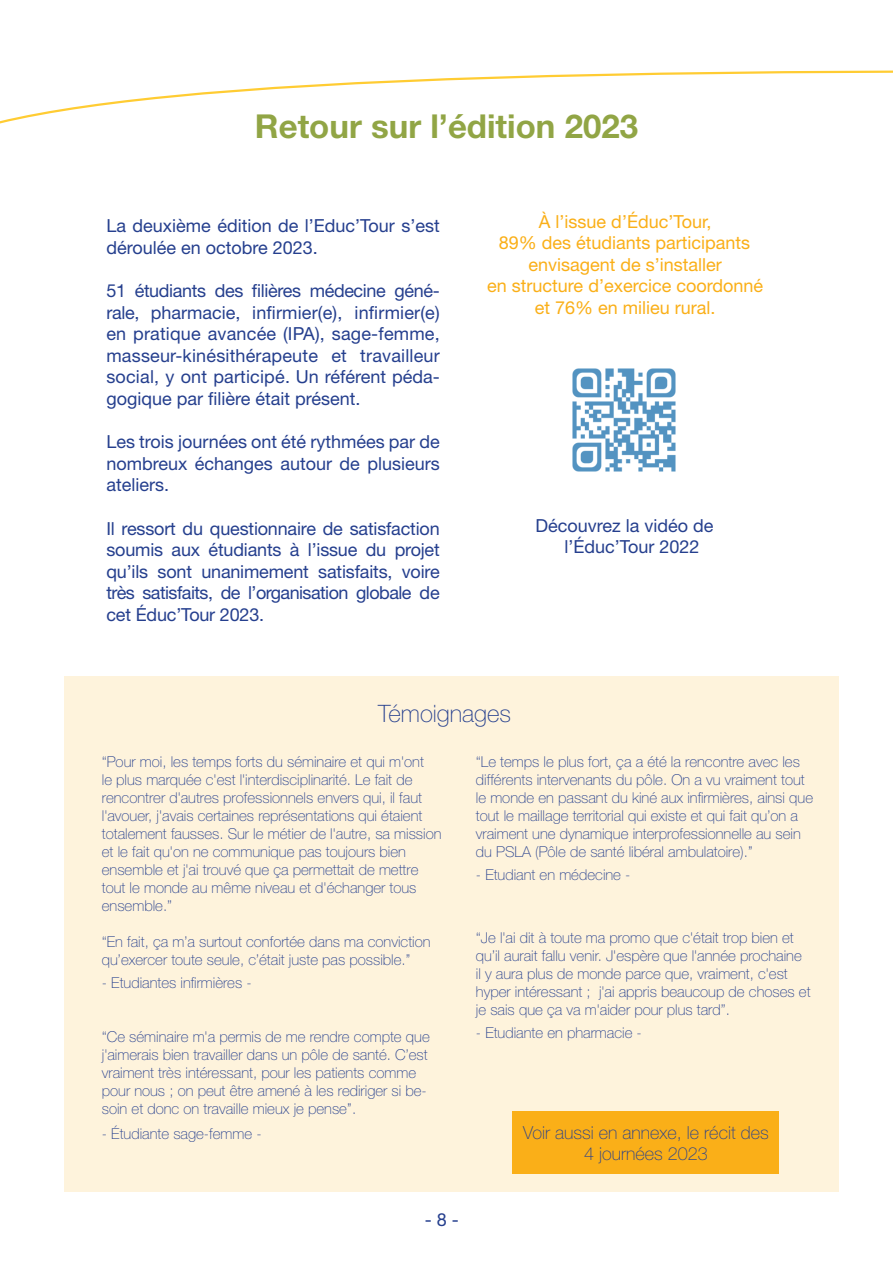
<style>
.page{position:relative;width:893px;height:1263px;background:#fff}
.page>*{position:absolute;margin:0;border:0;box-sizing:border-box;transform-origin:0 0}
.t1{font:700 33px "Helvetica Neue LT Std";color:#91a545}
.t2{font:100 24px "Helvetica Neue LT Std";color:#253f8e}
.t3{font:18px/21.6px "Helvetica Neue LT Std";color:#253f8e;text-align:justify}
.t4{font:18px/21.6px "Helvetica Neue LT Std";color:#faaf18;text-align:center}
.t5{font:100 18px "Helvetica Neue LT Std";color:#253f8e}
.t6{font:100 15px/18px "Helvetica Neue LT Std";color:#253f8e}
</style>
<div class="page">
<div style="left:65px;top:676px;width:774px;height:516px;background:#fef3dc"></div>
<img style="left:572px;top:368px;width:104px;height:104px">
<div style="left:512px;top:1111px;width:267px;height:63px;background:#faaf18"></div>
<svg style="left:0;top:70px;width:893px;height:54px"></svg>
<p class="t1" style="left:255px;top:106px;width:385px">Retour sur l’édition 2023</p>
<p class="t4" style="left:499px;top:210px;width:253px">À l’issue d’Éduc’Tour,<br>89% des étudiants participants</p>
<p class="t4" style="left:528px;top:253px;width:195px">envisagent de s’installer</p>
<p class="t4" style="left:487px;top:275px;width:277px">en structure d’exercice coordonné</p>
<p class="t4" style="left:535px;top:296px;width:182px">et 76% en milieu rural.</p>
<p class="t3" style="left:106px;top:215px;width:335px">La deuxième édition de l’Educ’Tour s’est déroulée en octobre 2023.</p>
<p class="t3" style="left:106px;top:280px;width:335px">51 étudiants des filières médecine géné&shy;rale, pharmacie, infirmier(e), infirmier(e) en pratique avancée (IPA), sage-femme, masseur-kinésithérapeute et travailleur social, y ont participé. Un référent péda&shy;gogique par filière était présent.</p>
<p class="t3" style="left:106px;top:431px;width:335px">Les trois journées ont été rythmées par de nombreux échanges autour de plusieurs ateliers.</p>
<p class="t3" style="left:106px;top:517px;width:335px">Il ressort du questionnaire de satisfaction soumis aux étudiants à l’issue du projet qu’ils sont unanimement satisfaits, voire très satisfaits, de l’organisation globale de cet Éduc’Tour 2023.</p>
<p class="t3" style="left:564px;top:514px;width:151px;text-indent:-29px">Découvrez la vidéo de l’Éduc’Tour 2022</p>
<p class="t2" style="left:378px;top:700px;width:134px">Témoignages</p>
<p class="t6" style="left:102px;top:753px;width:341px">‘‘Pour moi, les temps forts du séminaire et qui m'ont<br>le plus marquée c'est l'interdisciplinarité. Le fait de rencontrer d'autres professionnels envers qui, il faut l'avouer, j'avais certaines représentations qui étaient totalement fausses. Sur le métier de l'autre, sa mission et le fait qu'on ne communique pas toujours bien ensemble et j'ai trouvé que ça permettait de mettre tout le monde au même niveau et d'échanger tous ensemble.’’</p>
<p class="t6" style="left:102px;top:933px;width:330px">‘‘En fait, ça m’a surtout confortée dans ma conviction qu’exercer toute seule, c’était juste pas possible.’’</p>
<p class="t6" style="left:102px;top:974px;width:151px">- Etudiantes infirmières -</p>
<p class="t6" style="left:102px;top:1028px;width:329px">‘‘Ce séminaire m'a permis de me rendre compte que j'aimerais bien travailler dans un pôle de santé. C’est vraiment très intéressant, pour les patients comme pour nous ; on peut être amené à les rediriger si be&shy;soin et donc on travaille mieux je pense’’.</p>
<p class="t6" style="left:102px;top:1125px;width:161px">- Étudiante sage-femme -</p>
<p class="t6" style="left:476px;top:753px;width:339px">‘‘Le temps le plus fort, ça a été la rencontre avec les différents intervenants du pôle. On a vu vraiment tout le monde en passant du kiné aux infirmières, ainsi que tout le maillage territorial qui existe et qui fait qu’on a vraiment une dynamique interprofessionnelle au sein du PSLA (Pôle de santé libéral ambulatoire).’’</p>
<p class="t6" style="left:476px;top:866px;width:156px">- Etudiant en médecine -</p>
<p class="t6" style="left:476px;top:928px;width:336px">‘‘Je l'ai dit à toute ma promo que c'était trop bien et qu’il aurait fallu venir. J'espère que l'année prochaine il y aura plus de monde parce que, vraiment, c'est hyper intéressant ; j'ai appris beaucoup de choses et je sais que ça va m'aider pour plus tard’’.</p>
<p class="t6" style="left:476px;top:1024px;width:168px">- Etudiante en pharmacie -</p>
<p class="t5" style="left:523px;top:1122px;width:247px">Voir aussi en annexe, le récit des</p>
<p class="t5" style="left:584px;top:1144px;width:125px">4 journées 2023</p>
<p class="t3" style="left:425px;top:1208px;width:36px">- 8 -</p>
</div>
